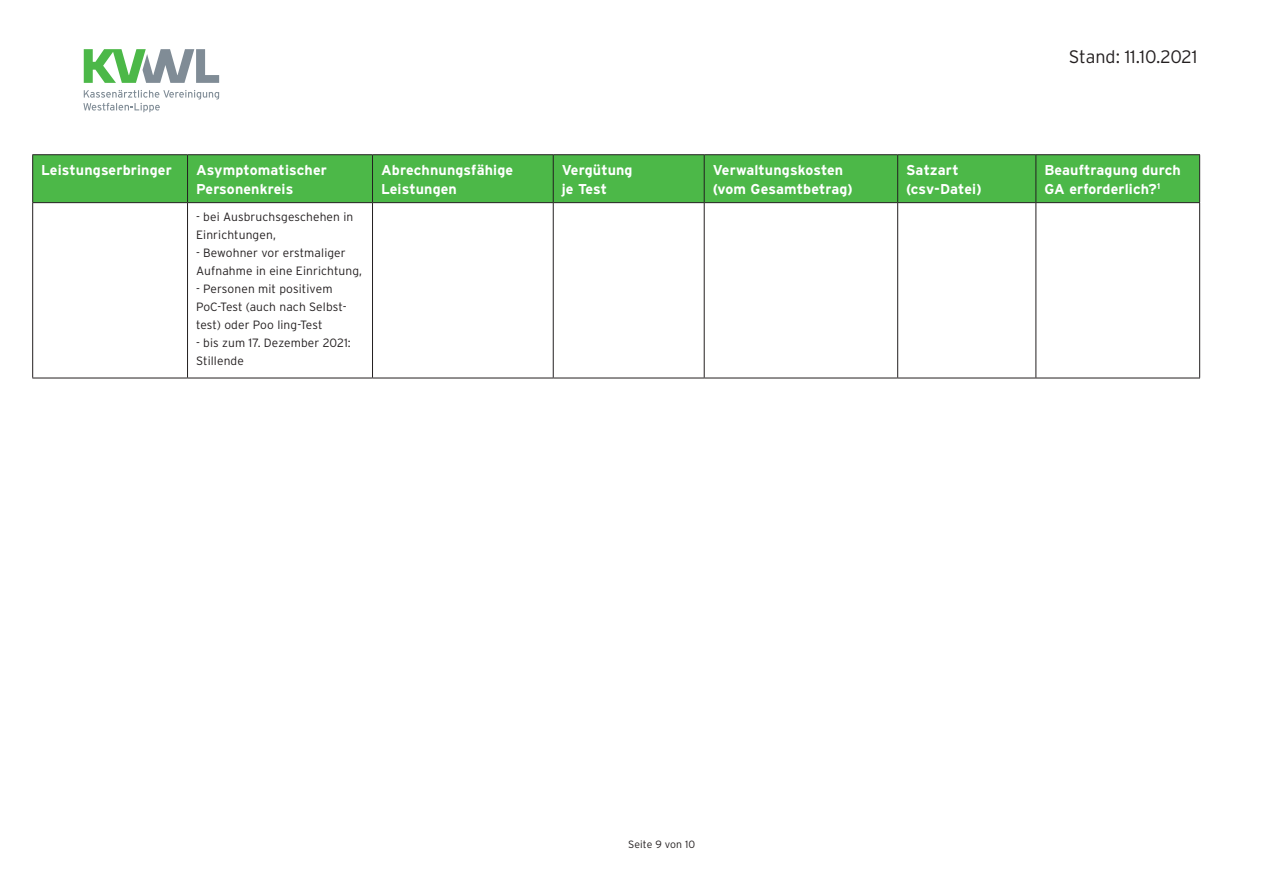
<style>
.page{position:relative;width:1263px;height:893px;background:#fff}
.page>*{position:absolute;margin:0;border:0;box-sizing:border-box;transform-origin:0 0}
.t1{font:300 18px "Interstate";color:#231f20}
.Subhead-2_NEU{font:700 14.25px/19.5px "Interstate";letter-spacing:.01em;color:#fff}
.Subhead-2_NEU-2{font:300 12px/18px "Interstate";letter-spacing:.01em;color:#231f20}
.Subhead-2_NEU-3{font:300 10.5px "Interstate";letter-spacing:.01em;color:#231f20}
</style>
<div class="page">
<svg style="left:83px;top:90px;width:136px;height:22px"></svg>
<svg style="left:84px;top:49px;width:135px;height:34px"></svg>
<div style="left:33px;top:155px;width:1166px;height:47px;background:#4cb848"></div>
<hr style="left:32px;top:154px;width:156px;height:1px;background:#231f20">
<hr style="left:32px;top:155px;width:1px;height:47px;background:#231f20">
<hr style="left:188px;top:154px;width:184px;height:1px;background:#231f20">
<hr style="left:187px;top:155px;width:1px;height:47px;background:#231f20">
<hr style="left:372px;top:154px;width:181px;height:1px;background:#231f20">
<hr style="left:372px;top:155px;width:1px;height:47px;background:#231f20">
<hr style="left:553px;top:154px;width:151px;height:1px;background:#231f20">
<hr style="left:553px;top:155px;width:1px;height:47px;background:#231f20">
<hr style="left:704px;top:154px;width:194px;height:1px;background:#231f20">
<hr style="left:704px;top:155px;width:1px;height:47px;background:#231f20">
<hr style="left:898px;top:154px;width:138px;height:1px;background:#231f20">
<hr style="left:897px;top:155px;width:1px;height:47px;background:#231f20">
<hr style="left:1036px;top:154px;width:164px;height:1px;background:#231f20">
<hr style="left:1035px;top:155px;width:1px;height:47px;background:#231f20">
<hr style="left:1199px;top:155px;width:1px;height:47px;background:#231f20">
<hr style="left:32px;top:202px;width:156px;height:1px;background:#231f20">
<hr style="left:32px;top:203px;width:1px;height:175px;background:#231f20">
<hr style="left:188px;top:202px;width:184px;height:1px;background:#231f20">
<hr style="left:187px;top:203px;width:1px;height:175px;background:#231f20">
<hr style="left:372px;top:202px;width:181px;height:1px;background:#231f20">
<hr style="left:372px;top:203px;width:1px;height:175px;background:#231f20">
<hr style="left:553px;top:202px;width:151px;height:1px;background:#231f20">
<hr style="left:553px;top:203px;width:1px;height:175px;background:#231f20">
<hr style="left:704px;top:202px;width:194px;height:1px;background:#231f20">
<hr style="left:704px;top:203px;width:1px;height:175px;background:#231f20">
<hr style="left:898px;top:202px;width:138px;height:1px;background:#231f20">
<hr style="left:897px;top:203px;width:1px;height:175px;background:#231f20">
<hr style="left:1036px;top:202px;width:164px;height:1px;background:#231f20">
<hr style="left:1035px;top:203px;width:1px;height:175px;background:#231f20">
<hr style="left:1199px;top:203px;width:1px;height:175px;background:#231f20">
<hr style="left:32px;top:378px;width:156px;height:1px;background:#231f20">
<hr style="left:188px;top:378px;width:184px;height:1px;background:#231f20">
<hr style="left:372px;top:378px;width:181px;height:1px;background:#231f20">
<hr style="left:553px;top:378px;width:151px;height:1px;background:#231f20">
<hr style="left:704px;top:378px;width:194px;height:1px;background:#231f20">
<hr style="left:898px;top:378px;width:138px;height:1px;background:#231f20">
<hr style="left:1036px;top:378px;width:164px;height:1px;background:#231f20">
<p class="t1" style="left:1069px;top:46px;width:130px">Stand: 11.10.2021</p>
<p class="Subhead-2_NEU" style="left:41px;top:160px;width:132px">Leistungserbringer</p>
<p class="Subhead-2_NEU" style="left:196px;top:160px;width:132px">Asymptomatischer<br>Personenkreis</p>
<p class="Subhead-2_NEU" style="left:381px;top:160px;width:134px">Abrechnungsfähige<br>Leistungen</p>
<p class="Subhead-2_NEU" style="left:562px;top:160px;width:72px">Vergütung je Test</p>
<p class="Subhead-2_NEU" style="left:713px;top:160px;width:142px">Verwaltungskosten (vom Gesamtbetrag)</p>
<p class="Subhead-2_NEU" style="left:906px;top:160px;width:77px">Satzart (csv-Datei)</p>
<p class="Subhead-2_NEU" style="left:1044px;top:160px;width:138px">Beauftragung durch<br>GA erforderlich?<sup>1</sup></p>
<p class="Subhead-2_NEU-2" style="left:196px;top:207px;width:159px">- bei Ausbruchsgeschehen in<br>Einrichtungen,</p>
<p class="Subhead-2_NEU-2" style="left:196px;top:243px;width:168px">- Bewohner vor erstmaliger<br>Aufnahme in eine Einrichtung,</p>
<p class="Subhead-2_NEU-2" style="left:196px;top:279px;width:152px">- Personen mit positivem<br>PoC-Test (auch nach Selbst&shy;test) oder Poo ling-Test</p>
<p class="Subhead-2_NEU-2" style="left:196px;top:333px;width:156px">- bis zum 17. Dezember 2021:<br>Stillende</p>
<p class="Subhead-2_NEU-3" style="left:628px;top:838px;width:69px">Seite 9 von 10</p>
</div>
